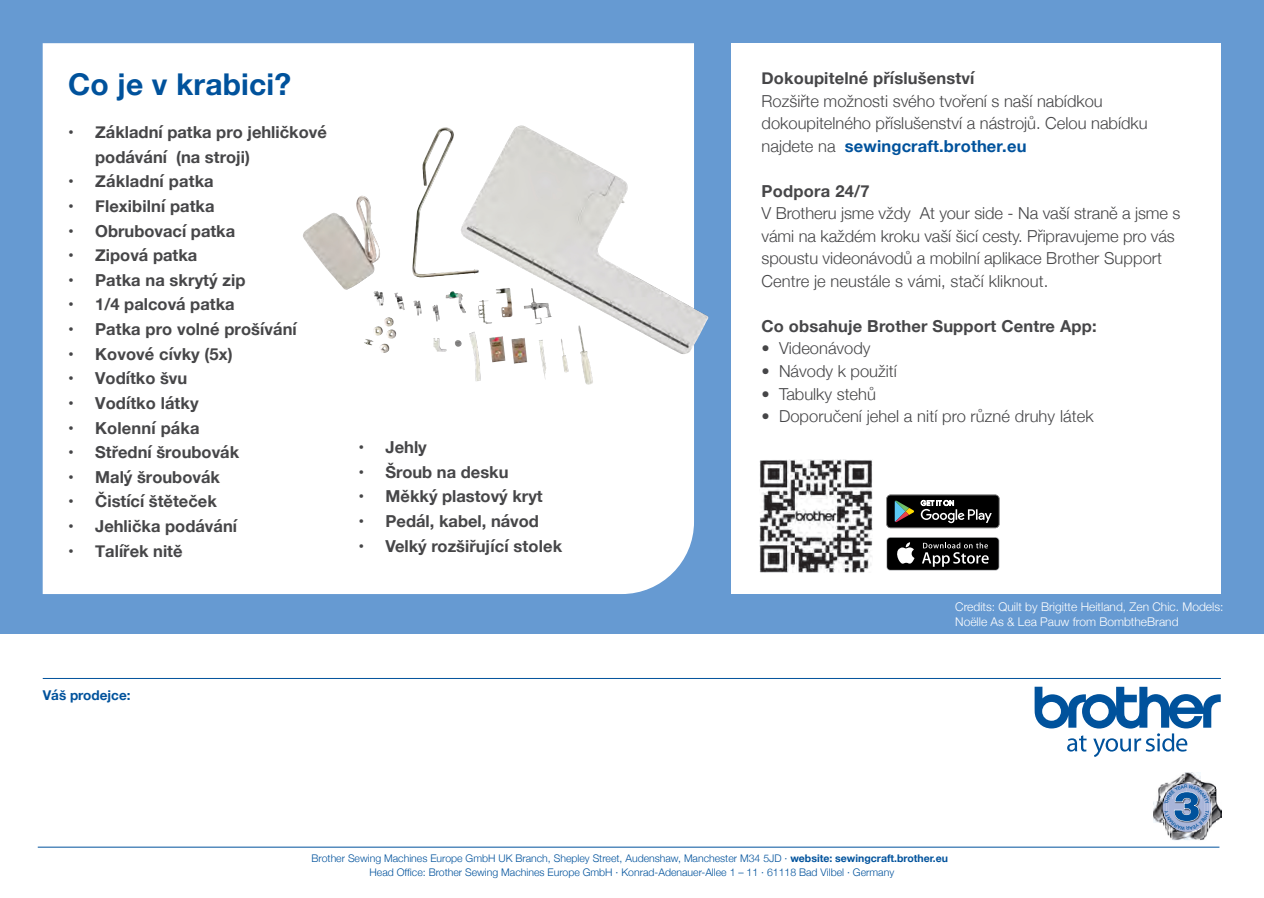
<style>
.page{position:relative;width:1264px;height:898px;background:#fff}
.page>*{position:absolute;margin:0;border:0;box-sizing:border-box;transform-origin:0 0}
.t1{font:700 30px "Helvetica Neue";letter-spacing:.005em;color:#00529c}
.t2{font:700 16.5px/24.6px "Helvetica Neue";color:#464648}
.t3{font:300 16.5px/22.5px "Helvetica Neue";color:#464648}
.t4{font:700 13.5px "Helvetica Neue";color:#00529c}
.t5{font:300 12px/14.4px "Helvetica Neue";color:#fff}
.t6{font:300 10.5px "Helvetica Neue";color:#00529c}
.s1{font-weight:700;color:#00529c}
.s2{font-weight:700}
</style>
<div class="page">
<div style="left:0;top:0;width:1263px;height:634px;background:#669ad2"></div>
<div style="left:731px;top:43px;width:489px;height:551px;background:#fff"></div>
<div style="left:43px;top:43px;width:651px;height:551px;background:#fff"></div>
<img style="left:759px;top:459px;width:113px;height:113px">
<svg style="left:886px;top:537px;width:113px;height:33px"></svg>
<div style="left:887px;top:538px;width:111px;height:32px;background:#000;border-radius:3px"></div>
<svg style="left:897px;top:542px;width:17px;height:21px"></svg>
<svg style="left:922px;top:542px;width:66px;height:24px"></svg>
<svg style="left:886px;top:494px;width:113px;height:34px;background:#2f3130"></svg>
<img style="left:460px;top:125px;width:248px;height:254px">
<svg style="left:1034px;top:686px;width:186px;height:71px"></svg>
<hr style="left:43px;top:678px;width:1177px;height:1px;background:#00529c">
<hr style="left:38px;top:846px;width:1181px;height:1px;background:#00529c">
<img style="left:1160px;top:782px;width:7px;height:4px">
<img style="left:1167px;top:772px;width:34px;height:12px">
<img style="left:1201px;top:781px;width:11px;height:3px">
<img style="left:1216px;top:788px;width:4px;height:33px">
<img style="left:1158px;top:786px;width:6px;height:15px">
<img style="left:1153px;top:801px;width:9px;height:22px">
<img style="left:1175px;top:782px;width:22px;height:2px">
<img style="left:1163px;top:792px;width:1px;height:30px">
<img style="left:1161px;top:796px;width:2px;height:22px">
<svg style="left:1164px;top:784px;width:52px;height:56px;background:#8ea0ba"></svg>
<h1 class="t1" style="left:68px;top:65px;width:224px">Co je v krabici?</h1>
<p class="t2" style="left:95px;top:119px;width:233px;text-indent:-27px">• Základní patka pro jehličkové podávání (na stroji)</p>
<p class="t2" style="left:68px;top:169px;width:147px">• Základní patka</p>
<p class="t2" style="left:68px;top:193px;width:148px">• Flexibilní patka</p>
<p class="t2" style="left:68px;top:218px;width:168px">• Obrubovací patka</p>
<p class="t2" style="left:68px;top:242px;width:131px">• Zipová patka</p>
<p class="t2" style="left:68px;top:267px;width:179px">• Patka na skrytý zip</p>
<p class="t2" style="left:68px;top:292px;width:168px">• 1/4 palcová patka</p>
<p class="t2" style="left:68px;top:316px;width:230px">• Patka pro volné prošívání</p>
<p class="t2" style="left:68px;top:341px;width:166px">• Kovové cívky (5x)</p>
<p class="t2" style="left:68px;top:366px;width:120px">• Vodítko švu</p>
<p class="t2" style="left:68px;top:390px;width:132px">• Vodítko látky</p>
<p class="t2" style="left:68px;top:415px;width:133px">• Kolenní páka</p>
<p class="t2" style="left:68px;top:439px;width:172px">• Střední šroubovák</p>
<p class="t2" style="left:68px;top:464px;width:153px">• Malý šroubovák</p>
<p class="t2" style="left:68px;top:489px;width:150px">• Čistící štěteček</p>
<p class="t2" style="left:68px;top:513px;width:170px">• Jehlička podávání</p>
<p class="t2" style="left:68px;top:538px;width:116px">• Talířek nitě</p>
<p class="t2" style="left:358px;top:434px;width:70px">• Jehly</p>
<p class="t2" style="left:358px;top:459px;width:151px">• Šroub na desku</p>
<p class="t2" style="left:358px;top:484px;width:186px">• Měkký plastový kryt</p>
<p class="t2" style="left:358px;top:508px;width:182px">• Pedál, kabel, návod</p>
<p class="t2" style="left:358px;top:533px;width:205px">• Velký rozšiřující stolek</p>
<p class="t4" style="left:43px;top:686px;width:89px">Váš prodejce:</p>
<p class="t2" style="left:761px;top:66px;width:214px">Dokoupitelné příslušenství</p>
<p class="t3" style="left:761px;top:89px;width:387px">Rozšiřte možnosti svého tvoření s naší nabídkou dokoupitelného příslušenství a nástrojů. Celou nabídku najdete na <span class="s1">sewingcraft.brother.eu</span></p>
<p class="t2" style="left:761px;top:178px;width:110px">Podpora 24/7</p>
<p class="t3" style="left:761px;top:202px;width:420px">V Brotheru jsme vždy At your side - Na vaší straně a jsme s vámi na každém kroku vaší šicí cesty. Připravujeme pro vás spoustu videonávodů a mobilní aplikace Brother Support Centre je neustále s vámi, stačí kliknout.</p>
<p class="t2" style="left:761px;top:313px;width:336px">Co obsahuje Brother Support Centre App:</p>
<p class="t3" style="left:761px;top:337px;width:110px">• Videonávody</p>
<p class="t3" style="left:761px;top:359px;width:137px">• Návody k použití</p>
<p class="t3" style="left:761px;top:382px;width:116px">• Tabulky stehů</p>
<p class="t3" style="left:761px;top:404px;width:333px">• Doporučení jehel a nití pro různé druhy látek</p>
<p class="t5" style="left:955px;top:599px;width:270px">Credits: Quilt by Brigitte Heitland, Zen Chic. Models:<br>Noëlle As &amp; Lea Pauw from BombtheBrand</p>
<p class="t6" style="left:311px;top:852px;width:638px">Brother Sewing Machines Europe GmbH UK Branch, Shepley Street, Audenshaw, Manchester M34 5JD · <span class="s2">website: sewingcraft.brother.eu</span></p>
<p class="t6" style="left:369px;top:865px;width:526px">Head Office: Brother Sewing Machines Europe GmbH · Konrad-Adenauer-Allee 1 – 11 · 61118 Bad Vilbel · Germany</p>
</div>
